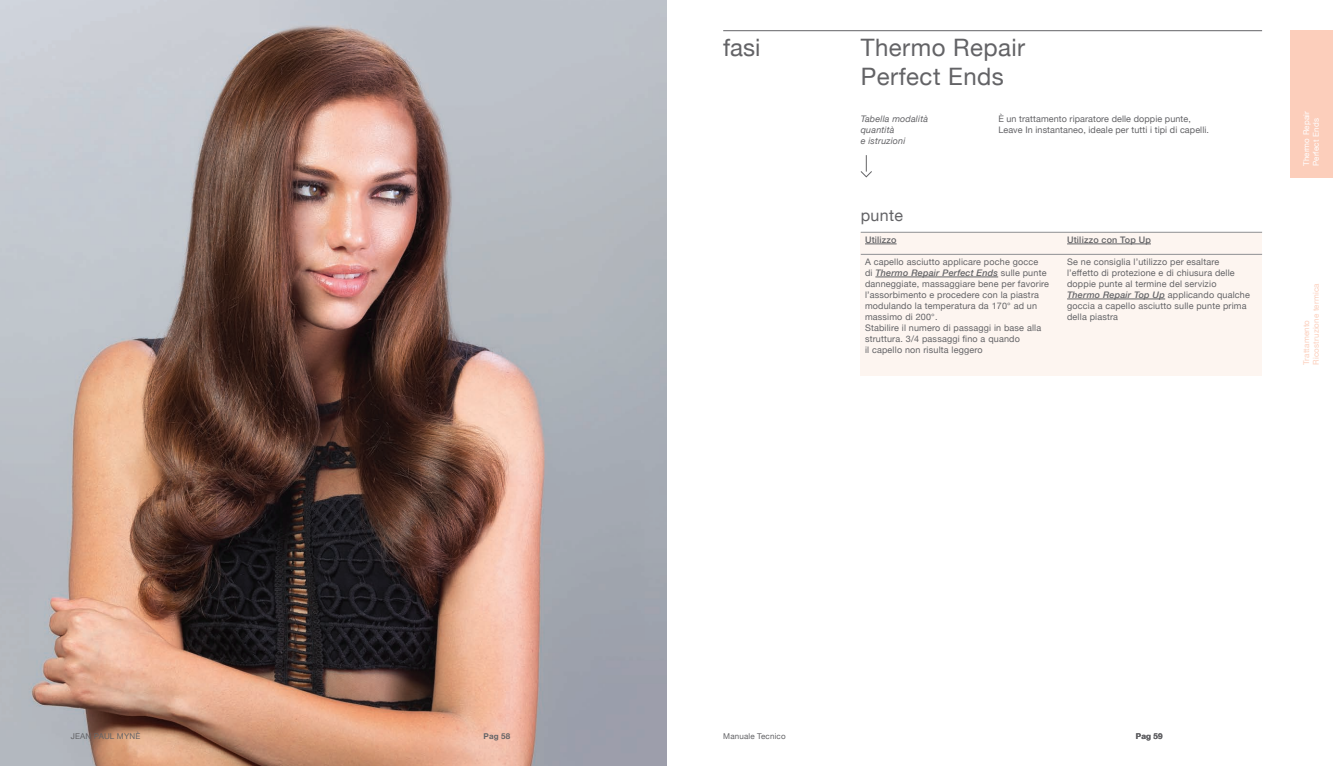
<style>
.page{position:relative;width:1333px;height:766px;background:#fff}
.page>*{position:absolute;margin:0;border:0;box-sizing:border-box;transform-origin:0 0}
.t1{font:24px/28.8px "Helvetica Neue";letter-spacing:.02em;color:#636366}
.t2{font:16px "Helvetica Neue";letter-spacing:.02em;color:#636366}
.t3{font:9px/11px "Helvetica Neue";letter-spacing:.02em;color:#636366}
.t4{font:italic 9px/11px "Helvetica Neue";letter-spacing:.02em;color:#636366}
.t5{font:500 9px "Helvetica Neue";letter-spacing:.02em;color:#636366}
.t6{font:8px/9.6px "Helvetica Neue";letter-spacing:.02em;color:#fccebb}
.t7{font:8px "Helvetica Neue";letter-spacing:.02em;color:#636366}
.t8{font:8px/9.6px "Helvetica Neue";letter-spacing:.02em;color:#fff}
.t9{font:700 8px "Helvetica Neue";letter-spacing:.02em;color:#636366}
.s1{font-weight:500;font-style:italic}
</style>
<div class="page">
<img style="left:0;top:0;width:666px;height:765px">
<div style="left:1290px;top:30px;width:42px;height:147px;background:#fccebb"></div>
<div style="left:860px;top:232px;width:401px;height:143px;background:#fdf5f0"></div>
<hr style="left:723px;top:30px;width:538px;height:1px;background:#636366">
<hr style="left:860px;top:232px;width:401px;height:1px;background:#8e9093">
<hr style="left:875px;top:276px;width:123px;height:1px;background:#636366">
<hr style="left:1067px;top:298px;width:98px;height:1px;background:#636366">
<hr style="left:860px;top:254px;width:401px;height:1px;background:#8e9093">
<hr style="left:865px;top:243px;width:31px;height:1px;background:#636366">
<hr style="left:1067px;top:243px;width:83px;height:1px;background:#636366">
<svg style="left:860px;top:155px;width:12px;height:22px"></svg>
<h1 class="t1" style="left:723px;top:35px;width:39px">fasi</h1>
<h1 class="t1" style="left:860px;top:35px;width:166px">Thermo Repair<br>Perfect Ends</h1>
<p class="t4" style="left:860px;top:114px;width:69px">Tabella modalità quantità<br>e istruzioni</p>
<h2 class="t2" style="left:860px;top:204px;width:44px">punte</h2>
<p class="t3" style="left:998px;top:114px;width:212px">È un trattamento riparatore delle doppie punte,<br>Leave In instantaneo, ideale per tutti i tipi di capelli.</p>
<p class="t5" style="left:865px;top:233px;width:33px">Utilizzo</p>
<p class="t5" style="left:1067px;top:233px;width:85px">Utilizzo con Top Up</p>
<p class="t3" style="left:865px;top:257px;width:185px">A capello asciutto applicare poche gocce<br>di <span class="s1">Thermo Repair Perfect Ends</span> sulle punte danneggiate, massaggiare bene per favorire l’assorbimento e procedere con la piastra modulando la temperatura da 170° ad un massimo di 200°.<br>Stabilire il numero di passaggi in base alla struttura. 3/4 passaggi fino a quando<br>il capello non risulta leggero</p>
<p class="t3" style="left:1067px;top:257px;width:184px">Se ne consiglia l’utilizzo per esaltare l’effetto di protezione e di chiusura delle doppie punte al termine del servizio <span class="s1">Thermo Repair Top Up</span> applicando qualche goccia a capello asciutto sulle punte prima della piastra</p>
<p class="t8" style="left:1301px;top:166px;width:56px;rotate:-90deg">Thermo Repair<br>Perfect Ends</p>
<p class="t6" style="left:1301px;top:364px;width:82px;rotate:-90deg">Trattamento<br>Ricostruzione termica</p>
<p class="t7" style="left:71px;top:729px;width:71px">JEAN PAUL MYNÈ</p>
<p class="t9" style="left:483px;top:729px;width:28px">Pag 58</p>
<p class="t7" style="left:723px;top:729px;width:64px">Manuale Tecnico</p>
<p class="t9" style="left:1135px;top:729px;width:28px">Pag 59</p>
</div>
